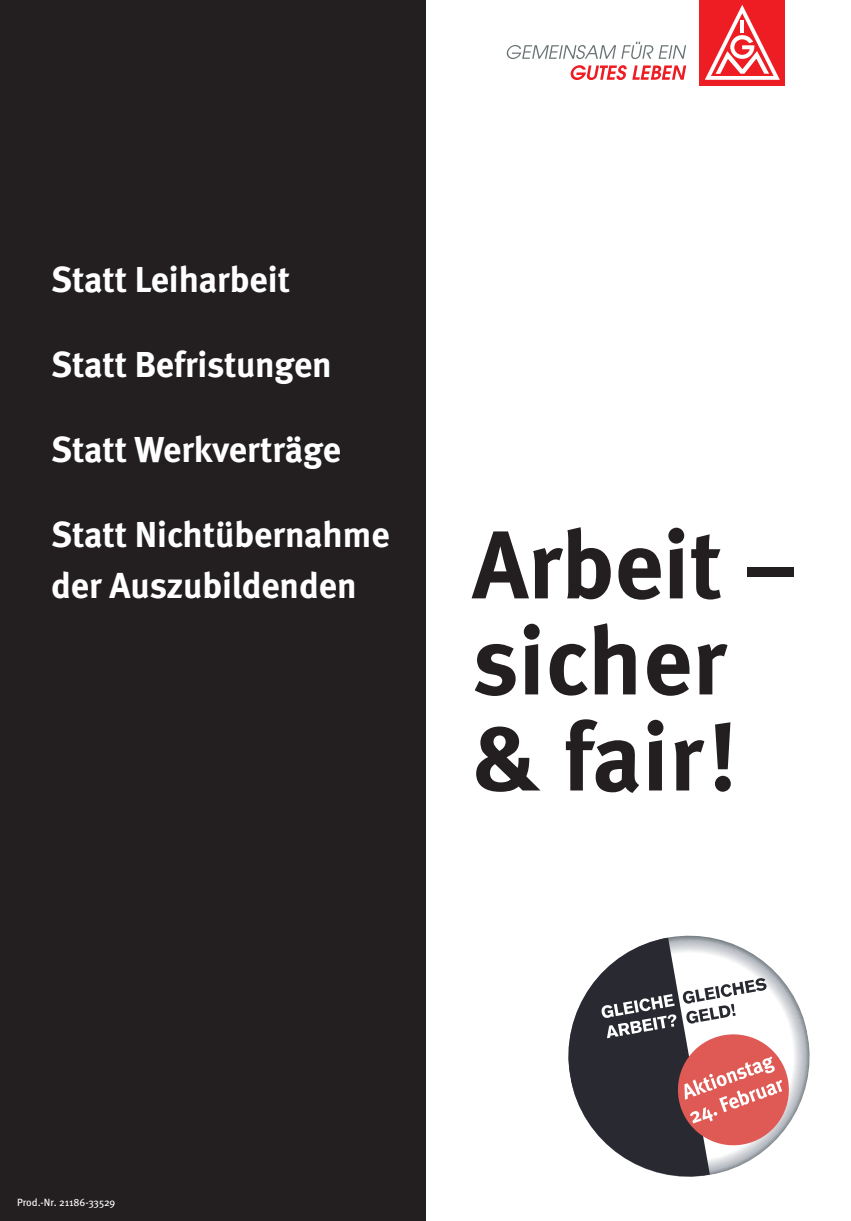
<style>
.page{position:relative;width:851px;height:1221px;background:#fff}
.page>*{position:absolute;margin:0;border:0;box-sizing:border-box;transform-origin:0 0}
.t1{font:700 96px/96px "Meta";color:#231f20}
.t2{font:700 36px/51px "Meta";color:#fff}
.t3{font:10.5px "Meta";color:#fff}
</style>
<div class="page">
<div style="left:0;top:0;width:425px;height:1220px;background:#231f20"></div>
<div style="left:699px;top:0;width:85px;height:85px;background:#ee1d23"></div>
<svg style="left:705px;top:5px;width:74px;height:75px"></svg>
<svg style="left:570px;top:65px;width:116px;height:15px"></svg>
<svg style="left:506px;top:42px;width:180px;height:17px"></svg>
<svg style="left:568px;top:935px;width:242px;height:242px"></svg>
<p class="t2" style="left:51px;top:257px;width:240px">Statt Leiharbeit</p>
<p class="t2" style="left:51px;top:342px;width:282px">Statt Befristungen</p>
<p class="t2" style="left:51px;top:427px;width:291px">Statt Werkverträge</p>
<p class="t2" style="left:51px;top:512px;width:340px">Statt Nichtübernahme der Auszubildenden</p>
<h1 class="t1" style="left:472px;top:525px;width:326px">Arbeit – sicher &amp; fair!</h1>
<p class="t3" style="left:17px;top:1197px;width:100px">Prod.-Nr. 21186-33529</p>
</div>
